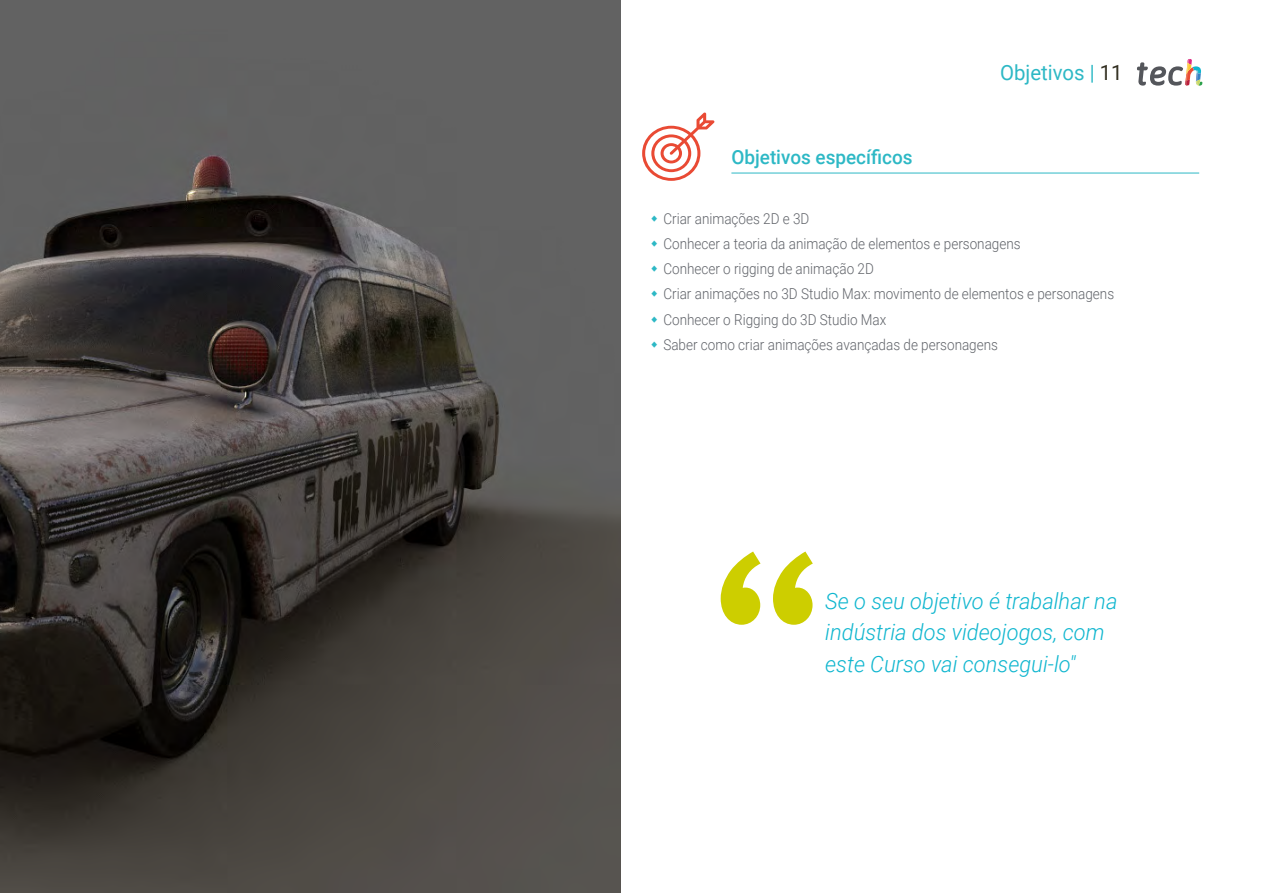
<style>
.page{position:relative;width:1263px;height:893px;background:#fff}
.page>*{position:absolute;margin:0;border:0;box-sizing:border-box;transform-origin:0 0}
.t1{font:italic 300 22.5px/31.5px "Roboto";color:#0fb6cf}
.t2{font:21px "Roboto";color:#2db8c5}
.t3{font:500 19.5px "Roboto";color:#2db8c5}
.t4{font:300 15px/25.2px "Roboto";color:#61646a;scale:.9 1}
.s1{color:#312e20}
</style>
<div class="page">
<hr style="left:731px;top:173px;width:468px;height:1px;background:#2db8c5">
<svg style="left:642px;top:112px;width:72px;height:69px"></svg>
<img style="left:0;top:0;width:621px;height:893px">
<svg style="left:1137px;top:59px;width:65px;height:27px"></svg>
<svg style="left:721px;top:551px;width:92px;height:74px"></svg>
<h3 class="t3" style="left:731px;top:144px;width:183px">Objetivos específicos</h3>
<h2 class="t2" style="left:1000px;top:57px;width:124px">Objetivos | <span class="s1">11</span></h2>
<p class="t4" style="left:663px;top:205px;width:502px">Criar animações 2D e 3D<br>Conhecer a teoria da animação de elementos e personagens<br>Conhecer o rigging de animação 2D<br>Criar animações no 3D Studio Max: movimento de elementos e personagens Conhecer o Rigging do 3D Studio Max<br>Saber como criar animações avançadas de personagens</p>
<h1 class="t1" style="left:825px;top:584px;width:294px">Se o seu objetivo é trabalhar na indústria dos videojogos, com este Curso vai consegui-lo"</h1>
</div>
